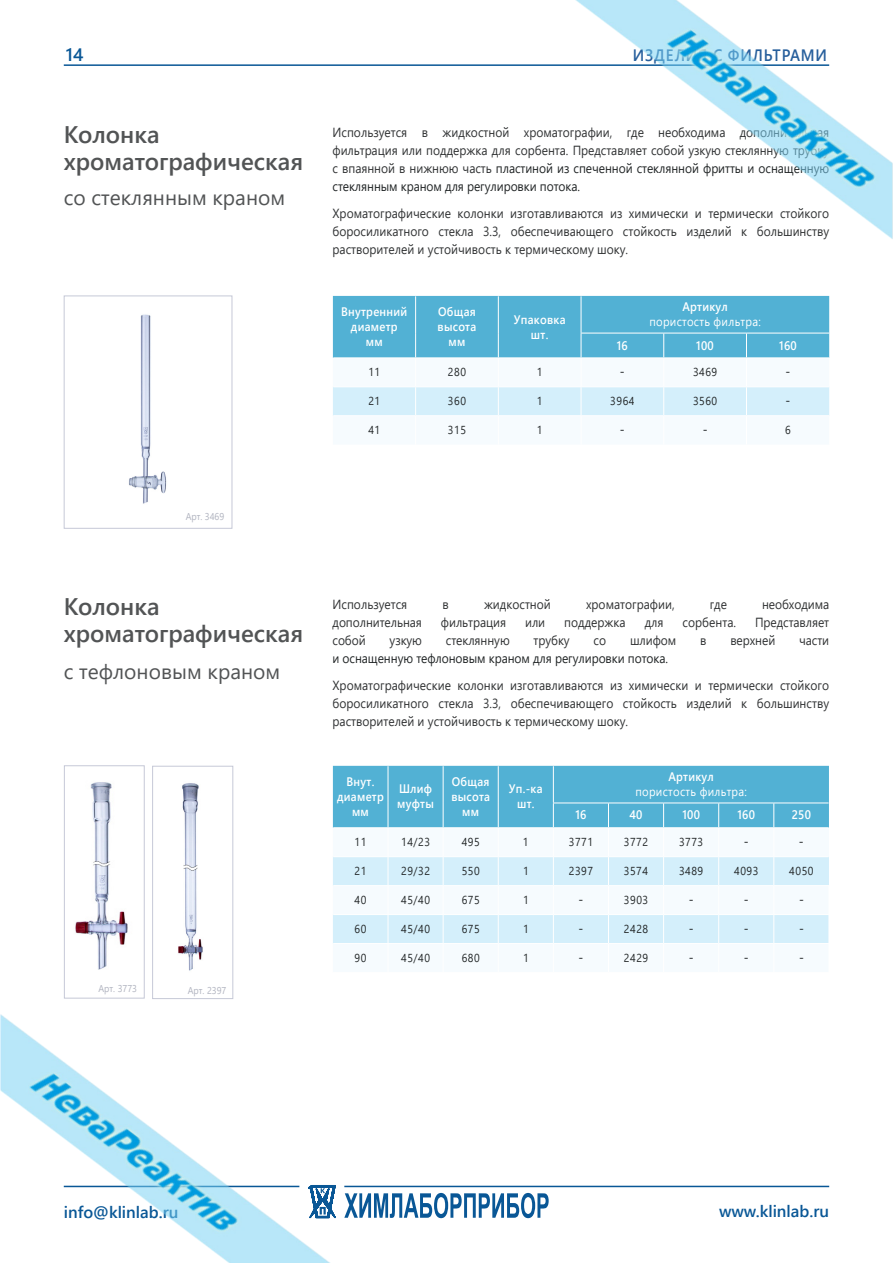
<style>
.page{position:relative;width:893px;height:1263px;background:#fff}
.page>*{position:absolute;margin:0;border:0;box-sizing:border-box;transform-origin:0 0}
.t1{font:600 24px/27px "Segoe UI";color:#525455}
.t2{font:21px "Segoe UI";color:#525455}
.t3{font:600 18px "Segoe UI";color:#095796}
.t4{font:600 16.5px "Segoe UI";color:#095796}
.t5{font:600 16.5px "Segoe UI";letter-spacing:.05em;color:#275f9c;scale:.91 1}
.t6{font:13.2px/18px "Segoe UI";color:#303233;text-align:justify;scale:.91 1}
.t7{font:13.2px "Segoe UI";letter-spacing:-.005em;color:#212526;scale:.91 1}
.t8{font:600 12.3px/15px "Segoe UI";letter-spacing:.025em;color:#fff;text-align:center;scale:.91 1}
.t9{font:12.3px "Segoe UI";letter-spacing:.025em;color:#fff;scale:.91 1}
.t10{font:11.55px "Segoe UI";letter-spacing:.05em;color:#212526;scale:.91 1}
.t11{font:9.9px "Segoe UI";color:#b0b3bf;scale:.91 1}
.s1{color:#212526}
</style>
<div class="page">
<img style="left:0;top:0;width:893px;height:1263px">
<h3 class="t3" style="left:66px;top:38px;width:19px">14</h3>
<p class="t5" style="left:633px;top:40px;width:215px">ИЗДЕЛИЯ С ФИЛЬТРАМИ</p>
<p class="t1" style="left:64px;top:119px;width:241px">Колонка хроматографическая</p>
<p class="t2" style="left:64px;top:178px;width:223px">со стеклянным краном</p>
<p class="t6" style="left:333px;top:123px;width:547px">Используется в жидкостной хроматографии, где необходима дополнительная фильтрация или поддержка для сорбента. Представляет собой узкую стеклянную трубку с впаянной в нижнюю часть <span class="s1">пластиной из спеченной стеклянной фритты и оснащенную стеклянным краном для регулировки потока.</span></p>
<p class="t6" style="left:333px;top:203px;width:547px">Хроматографические колонки изготавливаются из химически и термически стойкого боросиликатного стекла 3.3, обеспечивающего стойкость изделий к большинству растворителей и устойчивость к термическому шоку.</p>
<p class="t8" style="left:341px;top:303px;width:74px">Внутренний диаметр</p>
<p class="t8" style="left:366px;top:333px;width:20px">мм</p>
<p class="t8" style="left:438px;top:303px;width:44px;text-align:left">Общая высота</p>
<p class="t8" style="left:449px;top:333px;width:20px">мм</p>
<p class="t8" style="left:514px;top:311px;width:58px">Упаковка</p>
<p class="t8" style="left:531px;top:326px;width:21px">шт.</p>
<p class="t8" style="left:682px;top:298px;width:52px">Артикул</p>
<p class="t9" style="left:649px;top:310px;width:124px">пористость фильтра:</p>
<p class="t8" style="left:617px;top:337px;width:14px">16</p>
<p class="t8" style="left:696px;top:337px;width:21px">100</p>
<p class="t8" style="left:779px;top:337px;width:21px">160</p>
<p class="t10" style="left:368px;top:361px;width:15px">11</p>
<p class="t10" style="left:448px;top:361px;width:21px">280</p>
<p class="t10" style="left:537px;top:361px;width:8px">1</p>
<p class="t10" style="left:620px;top:361px;width:7px">-</p>
<p class="t10" style="left:693px;top:361px;width:28px">3469</p>
<p class="t10" style="left:785px;top:361px;width:7px">-</p>
<p class="t10" style="left:368px;top:390px;width:15px">21</p>
<p class="t10" style="left:448px;top:390px;width:21px">360</p>
<p class="t10" style="left:537px;top:390px;width:8px">1</p>
<p class="t10" style="left:610px;top:390px;width:28px">3964</p>
<p class="t10" style="left:693px;top:390px;width:28px">3560</p>
<p class="t10" style="left:785px;top:390px;width:7px">-</p>
<p class="t10" style="left:368px;top:419px;width:15px">41</p>
<p class="t10" style="left:448px;top:419px;width:21px">315</p>
<p class="t10" style="left:537px;top:419px;width:8px">1</p>
<p class="t10" style="left:620px;top:419px;width:7px">-</p>
<p class="t10" style="left:703px;top:419px;width:7px">-</p>
<p class="t10" style="left:785px;top:419px;width:8px">6</p>
<p class="t11" style="left:186px;top:507px;width:44px">Арт. 3469</p>
<p class="t1" style="left:64px;top:591px;width:241px">Колонка хроматографическая</p>
<p class="t2" style="left:64px;top:652px;width:218px">с тефлоновым краном</p>
<p class="t11" style="left:99px;top:979px;width:44px">Арт. 3773</p>
<p class="t11" style="left:188px;top:981px;width:44px">Арт. 2397</p>
<p class="t6" style="left:333px;top:594px;width:84px">Используется</p>
<p class="t6" style="left:442px;top:594px;width:8px">в</p>
<p class="t6" style="left:484px;top:594px;width:75px">жидкостной</p>
<p class="t6" style="left:586px;top:594px;width:99px">хроматографии,</p>
<p class="t6" style="left:710px;top:594px;width:20px">где</p>
<p class="t6" style="left:762px;top:594px;width:75px">необходима</p>
<p class="t6" style="left:333px;top:612px;width:100px">дополнительная</p>
<p class="t6" style="left:441px;top:612px;width:73px">фильтрация</p>
<p class="t6" style="left:525px;top:612px;width:24px">или</p>
<p class="t6" style="left:564px;top:612px;width:69px">поддержка</p>
<p class="t6" style="left:645px;top:612px;width:22px">для</p>
<p class="t6" style="left:683px;top:612px;width:60px">сорбента.</p>
<p class="t6" style="left:755px;top:612px;width:83px">Представляет</p>
<p class="t6" style="left:333px;top:630px;width:38px">собой</p>
<p class="t6" style="left:390px;top:630px;width:37px">узкую</p>
<p class="t6" style="left:446px;top:630px;width:72px">стеклянную</p>
<p class="t6" style="left:534px;top:630px;width:41px">трубку</p>
<p class="t6" style="left:594px;top:630px;width:15px">со</p>
<p class="t6" style="left:630px;top:630px;width:52px">шлифом</p>
<p class="t6" style="left:700px;top:630px;width:8px">в</p>
<p class="t6" style="left:730px;top:630px;width:51px">верхней</p>
<p class="t6" style="left:799px;top:630px;width:35px">части</p>
<p class="t7" style="left:333px;top:646px;width:370px">и оснащенную тефлоновым краном для регулировки потока.</p>
<p class="t6" style="left:333px;top:675px;width:547px">Хроматографические колонки изготавливаются из химически и термически стойкого боросиликатного стекла 3.3, обеспечивающего стойкость изделий к большинству растворителей и устойчивость к термическому шоку.</p>
<p class="t8" style="left:337px;top:773px;width:53px">Внут. диаметр</p>
<p class="t8" style="left:352px;top:803px;width:20px">мм</p>
<p class="t8" style="left:397px;top:780px;width:42px;text-align:left">Шлиф муфты</p>
<p class="t8" style="left:451px;top:773px;width:44px">Общая высота мм</p>
<p class="t8" style="left:509px;top:780px;width:39px">Уп.-ка</p>
<p class="t8" style="left:517px;top:795px;width:21px">шт.</p>
<p class="t8" style="left:668px;top:768px;width:52px">Артикул</p>
<p class="t9" style="left:635px;top:780px;width:124px">пористость фильтра:</p>
<p class="t8" style="left:575px;top:807px;width:14px">16</p>
<p class="t8" style="left:629px;top:807px;width:16px">40</p>
<p class="t8" style="left:682px;top:807px;width:21px">100</p>
<p class="t8" style="left:737px;top:807px;width:21px">160</p>
<p class="t8" style="left:792px;top:807px;width:23px">250</p>
<p class="t10" style="left:355px;top:831px;width:15px">11</p>
<p class="t10" style="left:401px;top:831px;width:33px">14/23</p>
<p class="t10" style="left:462px;top:831px;width:21px">495</p>
<p class="t10" style="left:523px;top:831px;width:8px">1</p>
<p class="t10" style="left:569px;top:831px;width:28px">3771</p>
<p class="t10" style="left:624px;top:831px;width:28px">3772</p>
<p class="t10" style="left:679px;top:831px;width:28px">3773</p>
<p class="t10" style="left:744px;top:831px;width:7px">-</p>
<p class="t10" style="left:799px;top:831px;width:7px">-</p>
<p class="t10" style="left:355px;top:860px;width:15px">21</p>
<p class="t10" style="left:401px;top:860px;width:33px">29/32</p>
<p class="t10" style="left:462px;top:860px;width:21px">550</p>
<p class="t10" style="left:523px;top:860px;width:8px">1</p>
<p class="t10" style="left:569px;top:860px;width:28px">2397</p>
<p class="t10" style="left:624px;top:860px;width:28px">3574</p>
<p class="t10" style="left:679px;top:860px;width:28px">3489</p>
<p class="t10" style="left:734px;top:860px;width:28px">4093</p>
<p class="t10" style="left:789px;top:860px;width:28px">4050</p>
<p class="t10" style="left:355px;top:889px;width:15px">40</p>
<p class="t10" style="left:401px;top:889px;width:33px">45/40</p>
<p class="t10" style="left:462px;top:889px;width:21px">675</p>
<p class="t10" style="left:523px;top:889px;width:8px">1</p>
<p class="t10" style="left:578px;top:889px;width:7px">-</p>
<p class="t10" style="left:624px;top:889px;width:28px">3903</p>
<p class="t10" style="left:689px;top:889px;width:7px">-</p>
<p class="t10" style="left:744px;top:889px;width:7px">-</p>
<p class="t10" style="left:799px;top:889px;width:7px">-</p>
<p class="t10" style="left:355px;top:918px;width:15px">60</p>
<p class="t10" style="left:401px;top:918px;width:33px">45/40</p>
<p class="t10" style="left:462px;top:918px;width:21px">675</p>
<p class="t10" style="left:523px;top:918px;width:8px">1</p>
<p class="t10" style="left:578px;top:918px;width:7px">-</p>
<p class="t10" style="left:624px;top:918px;width:28px">2428</p>
<p class="t10" style="left:689px;top:918px;width:7px">-</p>
<p class="t10" style="left:744px;top:918px;width:7px">-</p>
<p class="t10" style="left:799px;top:918px;width:7px">-</p>
<p class="t10" style="left:355px;top:947px;width:15px">90</p>
<p class="t10" style="left:401px;top:947px;width:33px">45/40</p>
<p class="t10" style="left:462px;top:947px;width:21px">680</p>
<p class="t10" style="left:523px;top:947px;width:8px">1</p>
<p class="t10" style="left:578px;top:947px;width:7px">-</p>
<p class="t10" style="left:624px;top:947px;width:28px">2429</p>
<p class="t10" style="left:689px;top:947px;width:7px">-</p>
<p class="t10" style="left:744px;top:947px;width:7px">-</p>
<p class="t10" style="left:799px;top:947px;width:7px">-</p>
<p class="t4" style="left:64px;top:1197px;width:116px">info@klinlab.ru</p>
<p class="t4" style="left:719px;top:1196px;width:112px">www.klinlab.ru</p>
</div>
